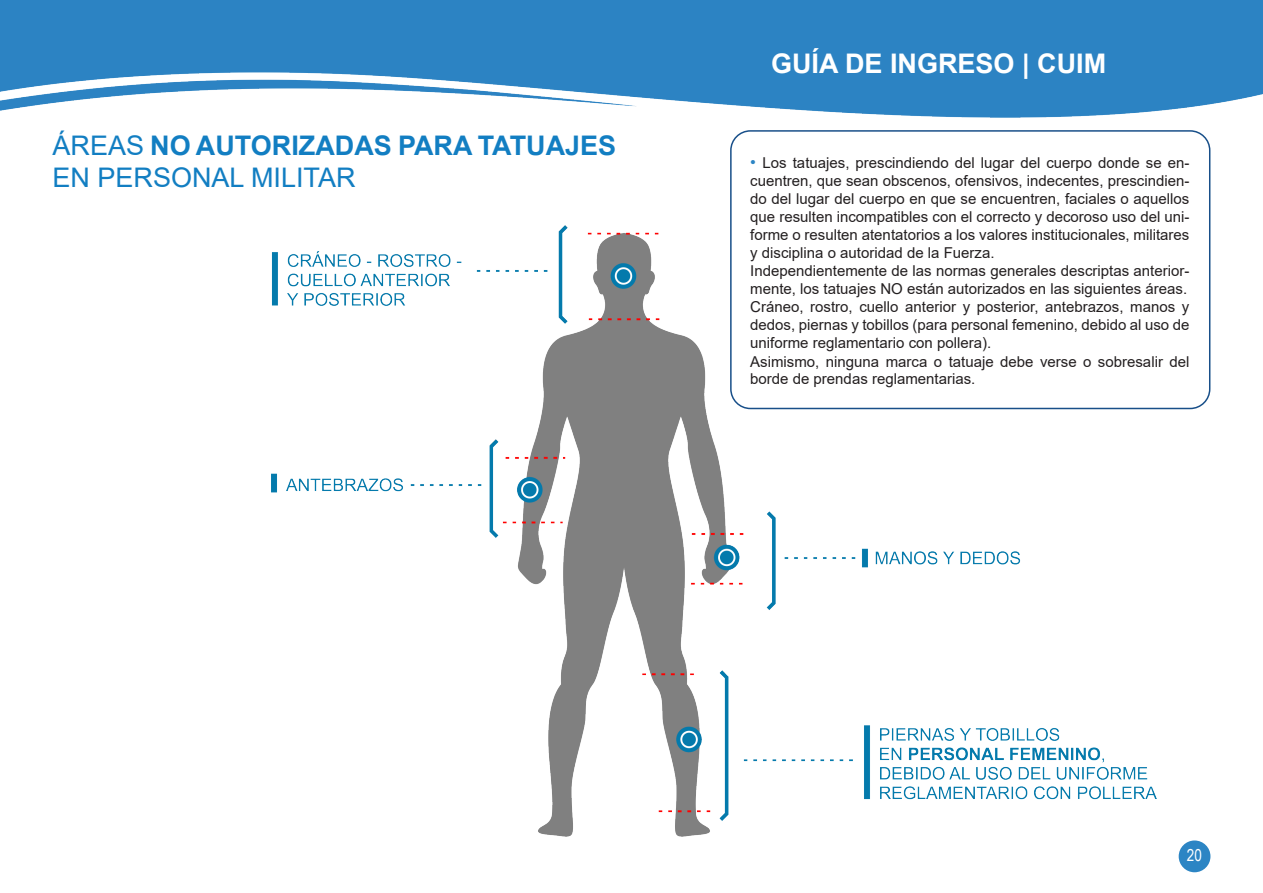
<style>
.page{position:relative;width:1263px;height:893px;background:#fff}
.page>*{position:absolute;margin:0;border:0;box-sizing:border-box;transform-origin:0 0}
.t1{font:700 27px/32.4px "Arial";color:#127ec2}
.t2{font:700 27px "Arial";color:#fff}
.t3{font:16.5px "Arial Narrow";color:#fff}
.t4{font:15px/18px "Arial";color:#231f20;text-align:justify}
.s1{font-weight:400}
.s2{font-size:16.5px;color:#2c85c4}
</style>
<div class="page">
<img style="left:0;top:0;width:1263px;height:118px">
<img style="left:271px;top:225px;width:885px;height:612px">
<div style="left:730px;top:130px;width:480px;height:279px;border:2px solid #184f89;border-radius:20px"></div>
<div style="left:1179px;top:840px;width:31px;height:32px;background:#2c85c4;border-radius:50%"></div>
<p class="t1" style="left:52px;top:129px;width:565px"><span class="s1">ÁREAS</span> NO AUTORIZADAS PARA TATUAJES<br><span class="s1">EN PERSONAL MILITAR</span></p>
<p class="t2" style="left:771px;top:44px;width:337px">GUÍA DE INGRESO | CUIM</p>
<p class="t4" style="left:750px;top:153px;width:441px"><span class="s2">•</span> Los tatuajes, prescindiendo del lugar del cuerpo donde se en&shy;cuentren, que sean obscenos, ofensivos, indecentes, prescindien&shy;do del lugar del cuerpo en que se encuentren, faciales o aquellos que resulten incompatibles con el correcto y decoroso uso del uni&shy;forme o resulten atentatorios a los valores institucionales, militares y disciplina o autoridad de la Fuerza.</p>
<p class="t4" style="left:750px;top:261px;width:441px">Independientemente de las normas generales descriptas anterior&shy;mente, los tatuajes NO están autorizados en las siguientes áreas.</p>
<p class="t4" style="left:750px;top:297px;width:441px">Cráneo, rostro, cuello anterior y posterior, antebrazos, manos y dedos, piernas y tobillos (para personal femenino, debido al uso de uniforme reglamentario con pollera).</p>
<p class="t4" style="left:750px;top:354px;width:441px;line-height:16.5px">Asimismo, ninguna marca o tatuaje debe verse o sobresalir del borde de prendas reglamentarias.</p>
<p class="t3" style="left:1187px;top:843px;width:17px">20</p>
</div>
